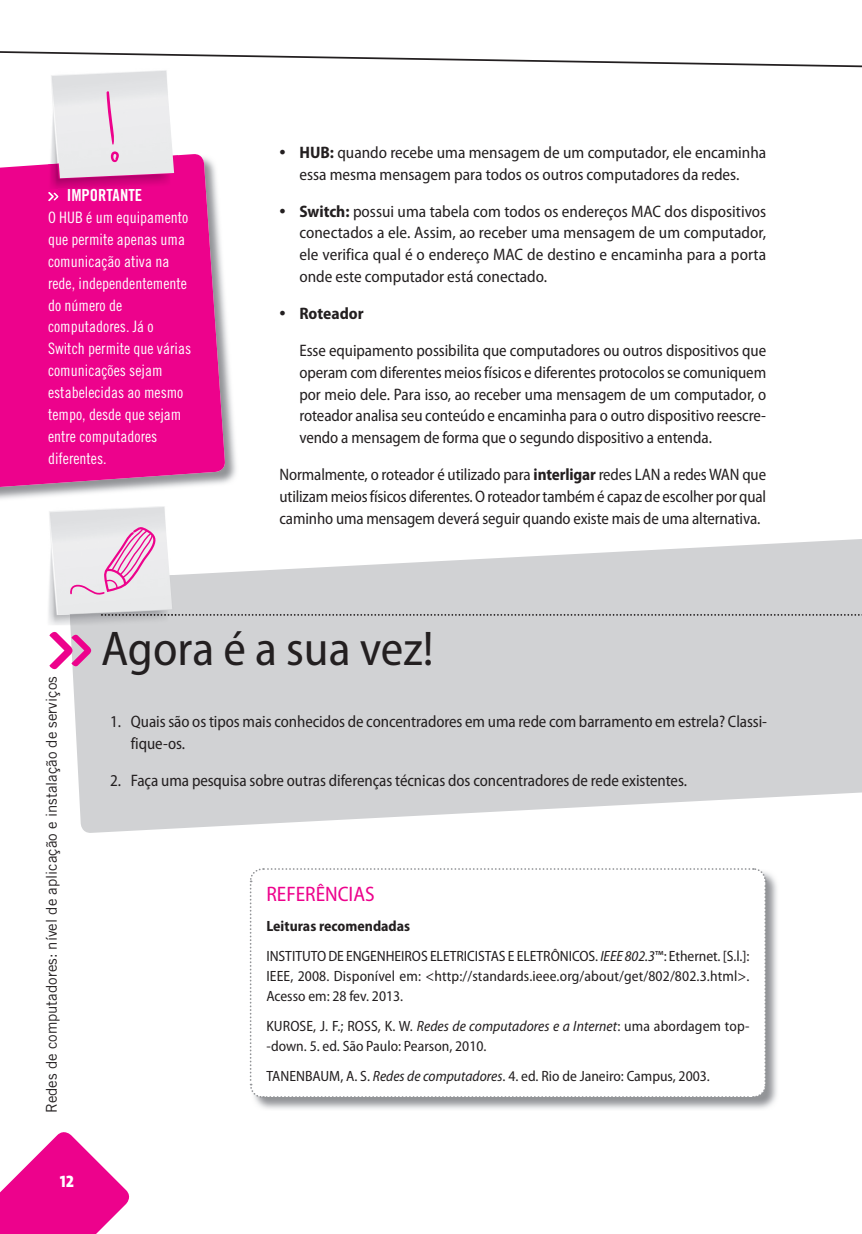
<style>
.page{position:relative;width:862px;height:1234px;background:#fff}
.page>*{position:absolute;margin:0;border:0;box-sizing:border-box;transform-origin:0 0}
.t1{font:semi-condensed 49px "Myriad Pro";color:#231f20}
.t2{font:semi-condensed 21px "Myriad Pro";color:#ed028c}
.t3{font:semi-condensed 16.62px/21.9px "Myriad Pro";letter-spacing:-.005em;color:#231f20;text-align:justify}
.t4{font:16.62px "Trade Gothic LT Std Bd Cn 20";color:#fff}
.t5{font:700 semi-condensed 16.62px "Myriad Pro";color:#231f20}
.t6{font:16.62px "The Mix Extra Bold Caps";color:#fff}
.t7{font:15.75px/21.9px "Trade Gothic LT Std Cn 18";color:#fff}
.t8{font:semi-condensed 14.88px/20.1px "Myriad Pro";color:#231f20}
.t9{font:14.88px "Trade Gothic LT Std";color:#231f20}
.s1{color:#f6f6f7}
.s2{color:#f8f8f9}
.s3{color:#fbfbfb}
.s4{color:#fefefe}
.s5{font-size:22.75px}
.s6{font-weight:700}
.s7{font-weight:400;font-size:22.75px}
.s8{font-style:italic}
</style>
<div class="page">
<svg style="left:0;top:1132px;width:130px;height:101px"></svg>
<svg style="left:0;top:51px;width:861px;height:17px"></svg>
<svg style="left:70px;top:539px;width:791px;height:294px;background:#d6d7d9"></svg>
<svg style="left:49px;top:631px;width:42px;height:38px"></svg>
<img style="left:48px;top:506px;width:128px;height:119px">
<img style="left:68px;top:575px;width:108px;height:50px">
<svg style="left:101px;top:614px;width:760px;height:1px"></svg>
<img style="left:50px;top:507px;width:122px;height:107px">
<svg style="left:69px;top:523px;width:90px;height:72px;background:#eacde0"></svg>
<img style="left:254px;top:872px;width:523px;height:237px">
<svg style="left:249px;top:868px;width:517px;height:230px"></svg>
<img style="left:0;top:313px;width:236px;height:186px">
<svg style="left:0;top:154px;width:225px;height:338px;background:#e91592"></svg>
<svg style="left:48px;top:192px;width:10px;height:9px"></svg>
<img style="left:48px;top:155px;width:130px;height:34px">
<img style="left:58px;top:189px;width:83px;height:1px">
<img style="left:52px;top:71px;width:122px;height:107px">
<svg style="left:110px;top:151px;width:9px;height:11px"></svg>
<svg style="left:106px;top:91px;width:9px;height:54px"></svg>
<p class="t4" style="left:67px;top:189px;width:77px"><span class="s1">I</span><span class="s2">MP</span><span class="s3">OR</span><span class="s4">TA</span>NTE</p>
<p class="t7" style="left:48px;top:208px;width:144px">O HUB é um equipamento que permite apenas uma comunicação ativa na rede, independentemente do número de computadores. Já o<br>Switch permite que várias comunicações sejam estabelecidas ao mesmo tempo, desde que sejam entre computadores diferentes.</p>
<p class="t3" style="left:279px;top:143px;width:488px;text-align:center"><span class="s5">•</span> <span class="s6">HUB:</span> quando recebe uma mensagem de um computador, ele encaminha essa mesma mensagem para todos os outros computadores da redes.</p>
<p class="t3" style="left:299px;top:201px;width:468px;text-indent:-20px"><span class="s5">•</span> <span class="s6">Switch:</span> possui uma tabela com todos os endereços MAC dos dispositivos conectados a ele. Assim, ao receber uma mensagem de um computador, ele verifica qual é o endereço MAC de destino e encaminha para a porta onde este computador está conectado.</p>
<p class="t5" style="left:279px;top:307px;width:86px"><span class="s7">•</span> Roteador</p>
<p class="t3" style="left:299px;top:340px;width:468px">Esse equipamento possibilita que computadores ou outros dispositivos que operam com diferentes meios físicos e diferentes protocolos se comuniquem por meio dele. Para isso, ao receber uma mensagem de um computador, o roteador analisa seu conteúdo e encaminha para o outro dispositivo reescre&shy;vendo a mensagem de forma que o segundo dispositivo a entenda.</p>
<p class="t3" style="left:279px;top:465px;width:488px">Normalmente, o roteador é utilizado para <span class="s6">interligar</span> redes LAN a redes WAN que utilizam meios físicos diferentes. O roteador também é capaz de escolher por qual caminho uma mensagem deverá seguir quando existe mais de uma alternativa.</p>
<p class="t9" style="left:46px;top:1113px;width:438px;rotate:-90deg">Redes de computadores: nível de aplicação e instalação de serviços</p>
<p class="t6" style="left:60px;top:1171px;width:16px">12</p>
<h1 class="t1" style="left:101px;top:630px;width:334px">Agora é a sua vez!</h1>
<p class="t3" style="left:131px;top:711px;width:637px;text-indent:-21px">1. Quais são os tipos mais conhecidos de concentradores em uma rede com barramento em estrela? Classi&shy;fique-os.</p>
<p class="t3" style="left:110px;top:770px;width:578px">2. Faça uma pesquisa sobre outras diferenças técnicas dos concentradores de rede existentes.</p>
<p class="t2" style="left:266px;top:885px;width:110px">REFERÊNCIAS</p>
<p class="t8" style="left:266px;top:911px;width:484px;line-height:30.1px"><span class="s6">Leituras recomendadas<br></span>INSTITUTO DE ENGENHEIROS ELETRICISTAS E ELETRÔNICOS. <span class="s8">IEEE 802.3</span>™: Ethernet. [S.l.]:</p>
<p class="t8" style="left:266px;top:966px;width:484px">IEEE, 2008. Disponível em: &lt;http://standards.ieee.org/about/get/802/802.3.html&gt;.<br>Acesso em: 28 fev. 2013.</p>
<p class="t8" style="left:266px;top:1016px;width:484px">KUROSE, J. F.; ROSS, K. W. <span class="s8">Redes de computadores e a Internet</span>: uma abordagem top--down. 5. ed. São Paulo: Pearson, 2010.</p>
<p class="t8" style="left:266px;top:1067px;width:445px">TANENBAUM, A. S. <span class="s8">Redes de computadores</span>. 4. ed. Rio de Janeiro: Campus, 2003.</p>
</div>
